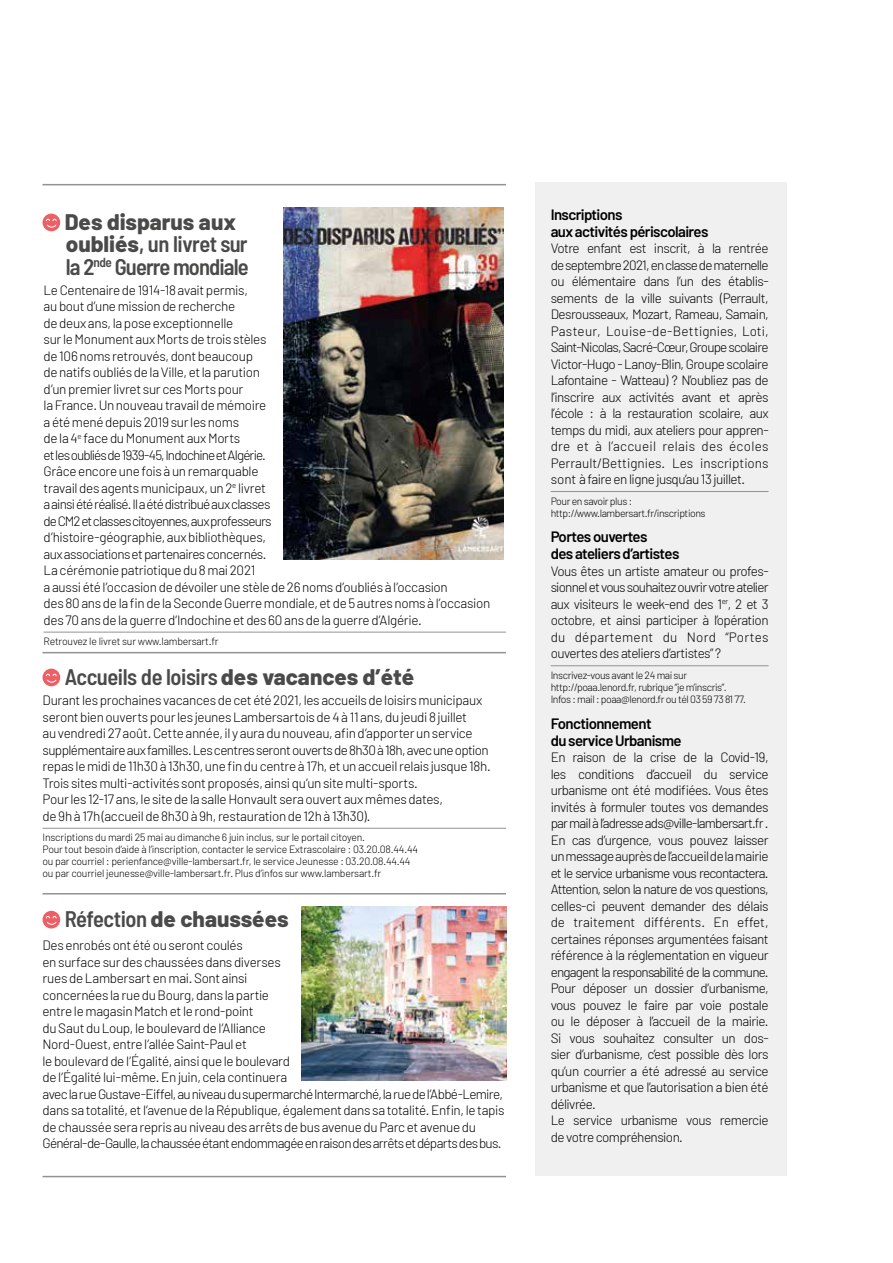
<style>
.page{position:relative;width:893px;height:1263px;background:#fff}
.page>*{position:absolute;margin:0;border:0;box-sizing:border-box;transform-origin:0 0}
.t1{font:600 semi-condensed 22.5px/22.5px "Barlow";letter-spacing:-.025em;color:#4a4a49}
.t2{font:800 22.5px "Barlow";color:#4a4a49}
.t3{font:600 15px/17.1px "Barlow";letter-spacing:-.04em;color:#000}
.t4{font:300 13.5px/16.5px "Barlow";letter-spacing:-.03em;color:#000}
.t5{font:300 10.5px/12px "Barlow";letter-spacing:-.02em;color:#000}
.t6{font:300 10.5px/12px "Barlow";letter-spacing:-.04em;color:#000}
.s1{font-weight:800;font-stretch:normal}
.s2{font-weight:600;font-stretch:semi-condensed}
</style>
<div class="page">
<div style="left:535px;top:182px;width:252px;height:994px;background:#f0f0f0"></div>
<img style="left:284px;top:208px;width:219px;height:351px">
<img style="left:302px;top:906px;width:204px;height:174px">
<hr style="left:43px;top:652px;width:463px;height:1px;background:#929292">
<hr style="left:43px;top:893px;width:463px;height:1px;background:#929292">
<hr style="left:43px;top:1176px;width:463px;height:1px;background:#929292">
<hr style="left:43px;top:184px;width:463px;height:1px;background:#929292">
<div style="left:43px;top:214px;width:17px;height:17px;background:#ec5f65;border-radius:50%"></div>
<svg style="left:46px;top:218px;width:11px;height:10px"></svg>
<hr style="left:44px;top:632px;width:462px;height:1px;background:#929292">
<hr style="left:551px;top:491px;width:218px;height:1px;background:#929292">
<hr style="left:551px;top:665px;width:218px;height:1px;background:#929292">
<div style="left:43px;top:911px;width:17px;height:17px;background:#ec5f65;border-radius:50%"></div>
<svg style="left:46px;top:916px;width:11px;height:9px"></svg>
<hr style="left:43px;top:828px;width:463px;height:1px;background:#929292">
<div style="left:43px;top:669px;width:17px;height:17px;background:#ec5f65;border-radius:50%"></div>
<svg style="left:46px;top:673px;width:11px;height:10px"></svg>
<h1 class="t1" style="left:65px;top:209px;width:185px"><span class="s1">Des disparus aux oubliés</span>, un livret sur la 2<sup>nde</sup> Guerre mondiale</h1>
<p class="t4" style="left:44px;top:281px;width:448px">Le Centenaire de 1914-18 avait permis,<br>au bout d’une mission de recherche<br>de deux ans, la pose exceptionnelle<br>sur le Monument aux Morts de trois stèles<br>de 106 noms retrouvés, dont beaucoup<br>de natifs oubliés de la Ville, et la parution<br>d’un premier livret sur ces Morts pour<br>la France. Un nouveau travail de mémoire<br>a été mené depuis 2019 sur les noms<br>de la 4<sup>e</sup> face du Monument aux Morts<br>et les oubliés de 1939-45, Indochine et Algérie.<br>Grâce encore une fois à un remarquable<br>travail des agents municipaux, un 2<sup>e</sup> livret<br>a ainsi été réalisé. Il a été distribué aux classes<br>de CM2 et classes citoyennes, aux professeurs<br>d’histoire-géographie, aux bibliothèques,<br>aux associations et partenaires concernés.<br>La cérémonie patriotique du 8 mai 2021<br>a aussi été l’occasion de dévoiler une stèle de 26 noms d’oubliés à l’occasion<br>des 80 ans de la fin de la Seconde Guerre mondiale, et de 5 autres noms à l’occasion des 70 ans de la guerre d’Indochine et des 60 ans de la guerre d’Algérie.</p>
<p class="t5" style="left:44px;top:635px;width:177px">Retrouvez le livret sur www.lambersart.fr</p>
<h1 class="t1" style="left:65px;top:664px;width:351px">Accueils de loisirs <span class="s1">des vacances d’été</span></h1>
<p class="t4" style="left:43px;top:692px;width:450px">Durant les prochaines vacances de cet été 2021, les accueils de loisirs municipaux seront bien ouverts pour les jeunes Lambersartois de 4 à 11 ans, du jeudi 8 juillet<br>au vendredi 27 août. Cette année, il y aura du nouveau, afin d’apporter un service supplémentaire aux familles. Les centres seront ouverts de 8h30 à 18h, avec une option repas le midi de 11h30 à 13h30, une fin du centre à 17h, et un accueil relais jusque 18h.<br>Trois sites multi-activités sont proposés, ainsi qu’un site multi-sports.<br>Pour les 12-17 ans, le site de la salle Honvault sera ouvert aux mêmes dates,<br>de 9h à 17h (accueil de 8h30 à 9h, restauration de 12h à 13h30).</p>
<p class="t5" style="left:43px;top:831px;width:377px">Inscriptions du mardi 25 mai au dimanche 6 juin inclus, sur le portail citoyen.<br>Pour tout besoin d’aide à l’inscription, contacter le service Extrascolaire : 03.20.08.44.44 ou par courriel : perienfance@ville-lambersart.fr, le service Jeunesse : 03.20.08.44.44 ou par courriel jeunesse@ville-lambersart.fr. Plus d’infos sur www.lambersart.fr</p>
<h1 class="t2" style="left:65px;top:905px;width:225px"><span class="s2">Réfection</span> de chaussées</h1>
<p class="t4" style="left:43px;top:937px;width:464px">Des enrobés ont été ou seront coulés<br>en surface sur des chaussées dans diverses<br>rues de Lambersart en mai. Sont ainsi<br>concernées la rue du Bourg, dans la partie<br>entre le magasin Match et le rond-point<br>du Saut du Loup, le boulevard de l’Alliance<br>Nord-Ouest, entre l’allée Saint-Paul et<br>le boulevard de l’Égalité, ainsi que le boulevard<br>de l’Égalité lui-même. En juin, cela continuera<br>avec la rue Gustave-Eiffel, au niveau du supermarché Intermarché, la rue de l’Abbé-Lemire, dans sa totalité, et l’avenue de la République, également dans sa totalité. Enfin, le tapis de chaussée sera repris au niveau des arrêts de bus avenue du Parc et avenue du Général-de-Gaulle, la chaussée étant endommagée en raison des arrêts et départs des bus.</p>
<p class="t3" style="left:551px;top:205px;width:159px">Inscriptions<br>aux activités périscolaires</p>
<p class="t4" style="left:551px;top:240px;width:219px;text-align:justify">Votre enfant est inscrit, à la rentrée de septembre 2021, en classe de maternelle ou élémentaire dans l’un des établis&shy;sements de la ville suivants (Perrault, Desrousseaux, Mozart, Rameau, Samain, Pasteur, Louise-de-Bettignies, Loti, Saint-Nicolas, Sacré-Cœur, Groupe scolaire Victor-Hugo - Lanoy-Blin, Groupe scolaire Lafontaine - Watteau) ? N’oubliez pas de l’inscrire aux activités avant et après l’école : à la restauration scolaire, aux temps du midi, aux ateliers pour appren&shy;dre et à l’accueil relais des écoles Perrault/Bettignies. Les inscriptions sont à faire en ligne jusqu’au 13 juillet.</p>
<p class="t6" style="left:551px;top:495px;width:156px">Pour en savoir plus : http://www.lambersart.fr/inscriptions</p>
<p class="t3" style="left:551px;top:528px;width:130px">Portes ouvertes<br>des ateliers d’artistes</p>
<p class="t4" style="left:551px;top:562px;width:219px;text-align:justify">Vous êtes un artiste amateur ou profes&shy;sionnel et vous souhaitez ouvrir votre atelier aux visiteurs le week-end des 1<sup>er</sup>, 2 et 3 octobre, et ainsi participer à l’opération du département du Nord “Portes ouvertes des ateliers d’artistes” ?</p>
<p class="t6" style="left:551px;top:669px;width:197px">Inscrivez-vous avant le 24 mai sur http://poaa.lenord.fr, rubrique “je m’inscris”.<br>Infos : mail : poaa@lenord.fr ou tél 03 59 73 81 77.</p>
<p class="t3" style="left:551px;top:714px;width:133px">Fonctionnement<br>du service Urbanisme</p>
<p class="t4" style="left:551px;top:749px;width:219px">En raison de la crise de la Covid-19, les conditions d’accueil du service urbanisme ont été modifiées. Vous êtes invités à formuler toutes vos demandes par mail à l’adresse ads@ville-lambersart.fr .<br>En cas d’urgence, vous pouvez laisser un message auprès de l’accueil de la mairie et le service urbanisme vous recontactera.<br>Attention, selon la nature de vos questions, celles-ci peuvent demander des délais de traitement différents. En effet, certaines réponses argumentées faisant référence à la réglementation en vigueur engagent la responsabilité de la commune.<br>Pour déposer un dossier d’urbanisme, vous pouvez le faire par voie postale ou le déposer à l’accueil de la mairie.<br>Si vous souhaitez consulter un dos&shy;sier d’urbanisme, c’est possible dès lors qu’un courrier a été adressé au service urbanisme et que l’autorisation a bien été délivrée.<br>Le service urbanisme vous remercie de votre compréhension.</p>
</div>
